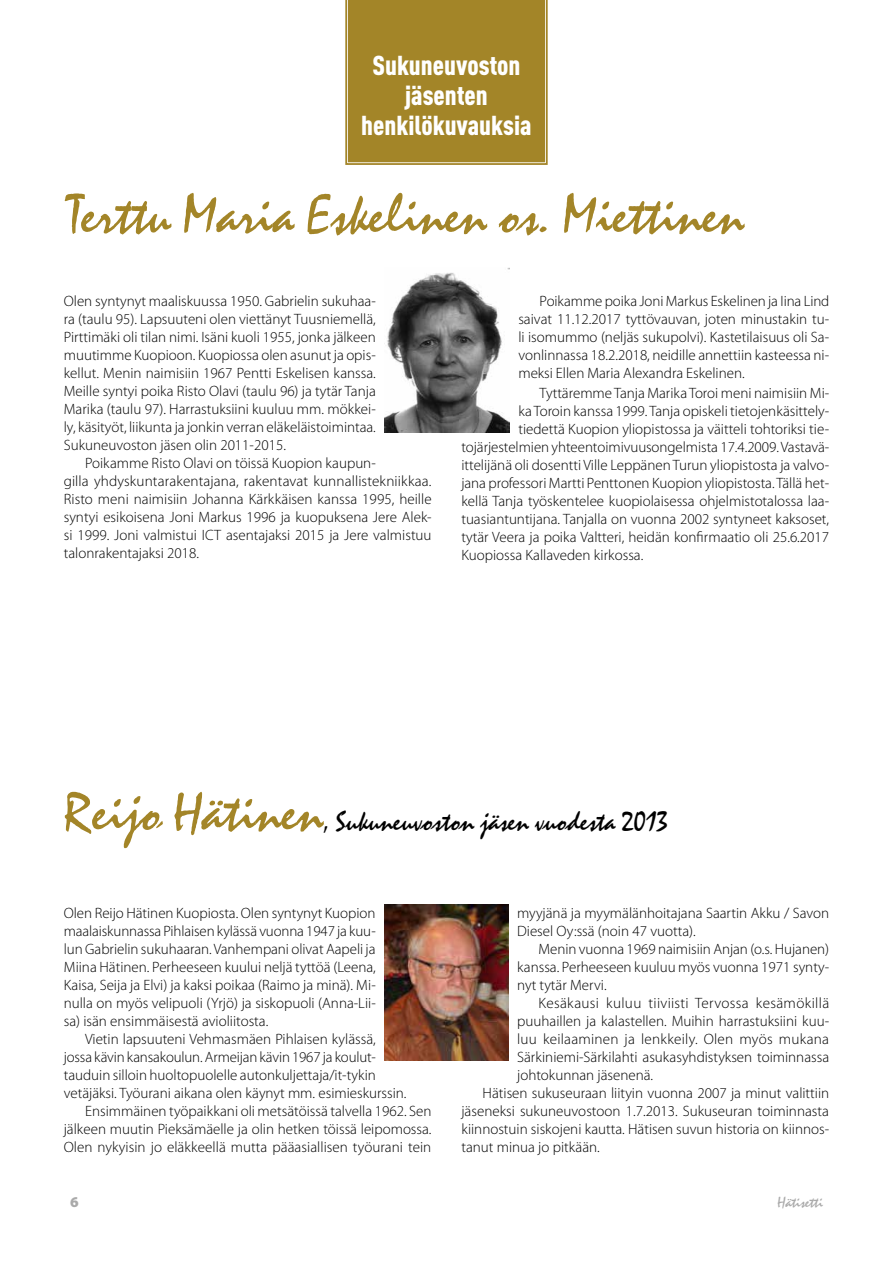
<style>
.page{position:relative;width:893px;height:1263px;background:#fff}
.page>*{position:absolute;margin:0;border:0;box-sizing:border-box;transform-origin:0 0}
.Hätinen_Mistral{font:54px "Mistral";color:#a38528}
.Hätinen_Mistral-2{font:27px "Mistral";color:#000}
.t1{font:900 condensed 27px/30px "DINOT";color:#fff;text-align:center}
.leipis_sis{font:300 15px/18px "Myriad Pro";color:#000;text-align:justify}
.leipis_1rivi{font:300 15px/18px "Myriad Pro";color:#000;text-align:justify}
.t2{font:15px "Mistral";color:#aaa}
.t3{font:900 15px "Myriad Pro";color:#aaa}
.s1{font-size:54px;color:#a38528}
</style>
<div class="page">
<div style="left:345px;top:0;width:203px;height:165px;background:#a38528"></div>
<img style="left:384px;top:268px;width:126px;height:165px">
<img style="left:384px;top:904px;width:125px;height:157px">
<p class="t1" style="left:372px;top:48px;width:149px">Sukuneuvoston jäsenten</p>
<p class="t1" style="left:361px;top:108px;width:172px">henkilökuvauksia</p>
<p class="Hätinen_Mistral" style="left:64px;top:183px;width:682px">Terttu Maria Eskelinen os. Miettinen</p>
<p class="leipis_1rivi" style="left:64px;top:292px;width:314px">Olen syntynyt maaliskuussa 1950. Gabrielin sukuhaa&shy;ra (taulu 95). Lapsuuteni olen viettänyt Tuusniemellä, Pirttimäki oli tilan nimi. Isäni kuoli 1955, jonka jälkeen muutimme Kuopioon. Kuopiossa olen asunut ja opis&shy;kellut. Menin naimisiin 1967 Pentti Eskelisen kanssa.<br>Meille syntyi poika Risto Olavi (taulu 96) ja tytär Tanja Marika (taulu 97). Harrastuksiini kuuluu mm. mökkei&shy;ly, käsityöt, liikunta ja jonkin verran eläkeläistoimintaa.<br>Sukuneuvoston jäsen olin 2011-2015.</p>
<p class="leipis_sis" style="left:64px;top:454px;width:369px;text-align:left;text-indent:21px">Poikamme Risto Olavi on töissä Kuopion kaupun-<br>gilla yhdyskuntarakentajana, rakentavat kunnallistekniikkaa.<br>Risto meni naimisiin Johanna Kärkkäisen kanssa 1995, heille syntyi esikoisena Joni Markus 1996 ja kuopuksena Jere Alek&shy;si 1999. Joni valmistui ICT asentajaksi 2015 ja Jere valmistuu talonrakentajaksi 2018.</p>
<p class="leipis_sis" style="left:518px;top:292px;width:313px;text-indent:21px">Poikamme poika Joni Markus Eskelinen ja Iina Lind saivat 11.12.2017 tyttövauvan, joten minustakin tu&shy;li isomummo (neljäs sukupolvi). Kastetilaisuus oli Sa&shy;vonlinnassa 18.2.2018, neidille annettiin kasteessa ni&shy;meksi Ellen Maria Alexandra Eskelinen.</p>
<p class="leipis_sis" style="left:540px;top:384px;width:291px">Tyttäremme Tanja Marika Toroi meni naimisiin Mi-</p>
<p class="leipis_sis" style="left:518px;top:402px;width:312px">ka Toroin kanssa 1999. Tanja opiskeli tietojenkäsittely-</p>
<p class="leipis_sis" style="left:518px;top:420px;width:312px">tiedettä Kuopion yliopistossa ja väitteli tohtoriksi tie-</p>
<p class="leipis_sis" style="left:461px;top:438px;width:369px">tojärjestelmien yhteentoimivuusongelmista 17.4.2009. Vastavä-</p>
<p class="leipis_sis" style="left:461px;top:456px;width:369px">ittelijänä oli dosentti Ville Leppänen Turun yliopistosta ja valvo-</p>
<p class="leipis_sis" style="left:461px;top:474px;width:369px">jana professori Martti Penttonen Kuopion yliopistosta. Tällä het-</p>
<p class="leipis_sis" style="left:461px;top:492px;width:369px">kellä Tanja työskentelee kuopiolaisessa ohjelmistotalossa laa-</p>
<p class="leipis_sis" style="left:461px;top:510px;width:369px">tuasiantuntijana. Tanjalla on vuonna 2002 syntyneet kaksoset,</p>
<p class="leipis_sis" style="left:461px;top:528px;width:369px">tytär Veera ja poika Valtteri, heidän konfirmaatio oli 25.6.2017</p>
<p class="leipis_sis" style="left:461px;top:546px;width:183px">Kuopiossa Kallaveden kirkossa.</p>
<p class="Hätinen_Mistral-2" style="left:64px;top:805px;width:606px"><span class="s1">Reijo Hätinen</span>, Sukuneuvoston jäsen vuodesta 2013</p>
<p class="leipis_1rivi" style="left:64px;top:904px;width:313px">Olen Reijo Hätinen Kuopiosta. Olen syntynyt Kuopion maalaiskunnassa Pihlaisen kylässä vuonna 1947 ja kuu&shy;lun Gabrielin sukuhaaran. Vanhempani olivat Aapeli ja Miina Hätinen. Perheeseen kuului neljä tyttöä (Leena, Kaisa, Seija ja Elvi) ja kaksi poikaa (Raimo ja minä). Mi&shy;nulla on myös velipuoli (Yrjö) ja siskopuoli (Anna-Lii&shy;sa) isän ensimmäisestä avioliitosta.</p>
<p class="leipis_sis" style="left:64px;top:1030px;width:344px;text-align:left;text-indent:21px">Vietin lapsuuteni Vehmasmäen Pihlaisen kylässä, jossa kävin kansakoulun. Armeijan kävin 1967 ja koulut&shy;tauduin silloin huoltopuolelle autonkuljettaja/it-tykin vetäjäksi. Työurani aikana olen käynyt mm. esimieskurssin.</p>
<p class="leipis_sis" style="left:64px;top:1102px;width:369px;text-indent:21px">Ensimmäinen työpaikkani oli metsätöissä talvella 1962. Sen jälkeen muutin Pieksämäelle ja olin hetken töissä leipomossa.<br>Olen nykyisin jo eläkkeellä mutta pääasiallisen työurani tein</p>
<p class="leipis_sis" style="left:517px;top:904px;width:313px">myyjänä ja myymälänhoitajana Saartin Akku / Savon<br>Diesel Oy:ssä (noin 47 vuotta).</p>
<p class="leipis_sis" style="left:517px;top:940px;width:314px;text-indent:21px">Menin vuonna 1969 naimisiin Anjan (o.s. Hujanen) kanssa. Perheeseen kuuluu myös vuonna 1971 synty&shy;nyt tytär Mervi.</p>
<p class="leipis_sis" style="left:517px;top:994px;width:314px;text-indent:21px">Kesäkausi kuluu tiiviisti Tervossa kesämökillä puuhaillen ja kalastellen. Muihin harrastuksiini kuu&shy;luu keilaaminen ja lenkkeily. Olen myös mukana Särkiniemi-Särkilahti asukasyhdistyksen toiminnassa johtokunnan jäsenenä.</p>
<p class="leipis_sis" style="left:461px;top:1084px;width:369px;text-indent:21px">Hätisen sukuseuraan liityin vuonna 2007 ja minut valittiin jäseneksi sukuneuvostoon 1.7.2013. Sukuseuran toiminnasta kiinnostuin siskojeni kautta. Hätisen suvun historia on kiinnos&shy;tanut minua jo pitkään.</p>
<p class="t3" style="left:70px;top:1193px;width:10px">6</p>
<p class="t2" style="left:778px;top:1193px;width:46px">Hätisetti</p>
</div>
